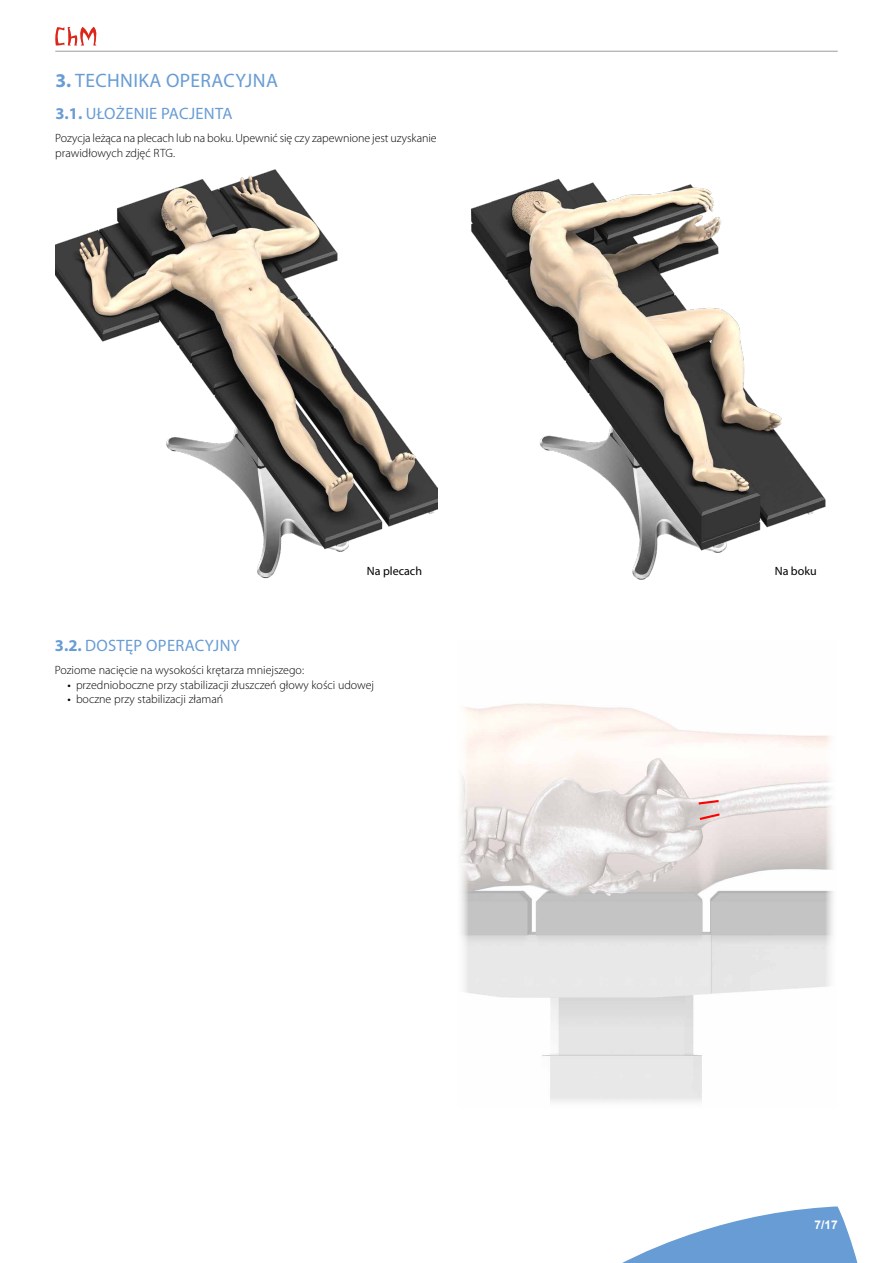
<style>
.page{position:relative;width:893px;height:1263px;background:#fff}
.page>*{position:absolute;margin:0;border:0;box-sizing:border-box;transform-origin:0 0}
.t1{font:19.5px "Myriad Pro";letter-spacing:.02em;color:#689cd4}
.t2{font:16.5px "Myriad Pro";letter-spacing:.02em;color:#689cd4}
.t3{font:300 12px/14.4px "Myriad Pro";color:#000}
.t4{font:12px "Myriad Pro";color:#000}
.t5{font:700 12px "Arial";color:#fff}
.s1{font-weight:700}
.s2{font-weight:400}
</style>
<div class="page">
<svg style="left:622px;top:1206px;width:236px;height:57px"></svg>
<svg style="left:55px;top:27px;width:41px;height:19px"></svg>
<hr style="left:55px;top:51px;width:783px;height:1px;background:#9d9d9c">
<img style="left:471px;top:178px;width:355px;height:402px">
<img style="left:55px;top:169px;width:383px;height:410px">
<img style="left:460px;top:703px;width:374px;height:399px">
<svg style="left:696px;top:799px;width:25px;height:7px"></svg>
<svg style="left:697px;top:812px;width:25px;height:9px"></svg>
<h1 class="t1" style="left:55px;top:68px;width:224px"><span class="s1">3.</span> TECHNIKA OPERACYJNA</h1>
<h2 class="t2" style="left:55px;top:104px;width:179px"><span class="s1">3.1.</span> UŁOŻENIE PACJENTA</h2>
<p class="t3" style="left:55px;top:131px;width:383px">Pozycja leżąca na plecach lub na boku. Upewnić się czy zapewnione jest uzyskanie prawidłowych zdjęć RTG.</p>
<p class="t4" style="left:367px;top:564px;width:57px">Na plecach</p>
<p class="t4" style="left:775px;top:564px;width:43px">Na boku</p>
<h2 class="t2" style="left:55px;top:635px;width:186px"><span class="s1">3.2.</span> DOSTĘP OPERACYJNY</h2>
<p class="t3" style="left:55px;top:663px;width:251px">Poziome nacięcie na wysokości krętarza mniejszego:</p>
<p class="t3" style="left:68px;top:677px;width:308px"><span class="s2">•</span> przednioboczne przy stabilizacji złuszczeń głowy kości udowej</p>
<p class="t3" style="left:68px;top:692px;width:157px"><span class="s2">•</span> boczne przy stabilizacji złamań</p>
<p class="t5" style="left:814px;top:1216px;width:25px">7/17</p>
</div>
